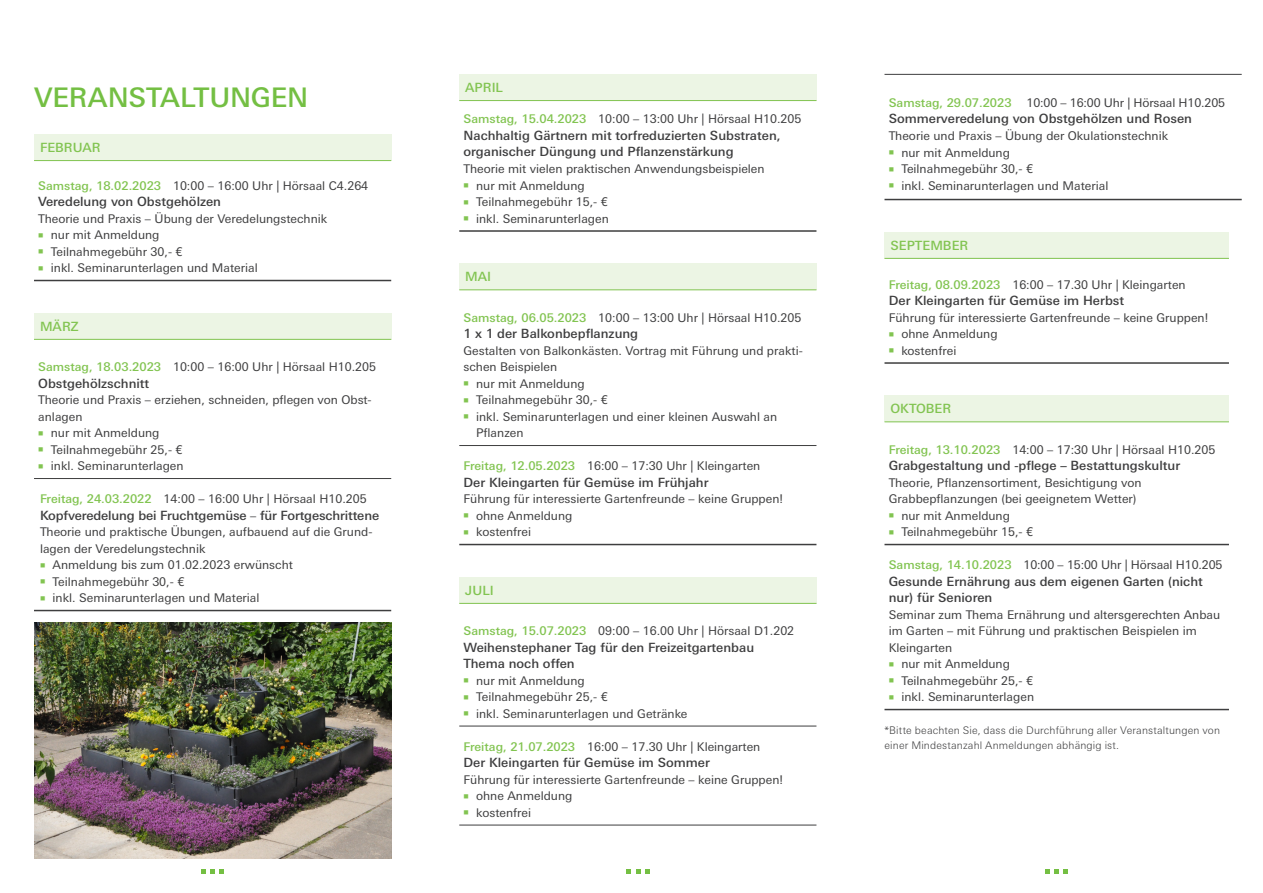
<style>
.page{position:relative;width:1263px;height:893px;background:#fff}
.page>*{position:absolute;margin:0;border:0;box-sizing:border-box;transform-origin:0 0}
.t1{font:500 27px "Univers Next Pro";letter-spacing:-.01em;color:#74bf43}
.t2{font:500 12.75px/16.5px "Univers Next Pro";color:#3e3e3f}
.t3{font:500 12.75px "Univers Next Pro";color:#82c451}
.t4{font:12px/16.5px "Univers Next Pro";color:#3e3e3f}
.t5{font:300 10.5px/15px "Univers Next Pro";letter-spacing:.015em;color:#3e3e3f}
.s1{font-weight:500;color:#82c451}
.s2{font-weight:400;font-size:12px}
</style>
<div class="page">
<svg style="left:1045px;top:869px;width:23px;height:5px"></svg>
<svg style="left:201px;top:869px;width:23px;height:5px"></svg>
<svg style="left:627px;top:869px;width:22px;height:5px"></svg>
<hr style="left:884px;top:74px;width:358px;height:1px;background:#3e3e3f">
<hr style="left:884px;top:199px;width:358px;height:1px;background:#3e3e3f">
<div style="left:884px;top:232px;width:345px;height:26px;background:#ecf5e4"></div>
<hr style="left:884px;top:362px;width:345px;height:2px;background:#3e3e3f">
<hr style="left:884px;top:258px;width:345px;height:1px;background:#82c451">
<div style="left:884px;top:395px;width:345px;height:27px;background:#ecf5e4"></div>
<hr style="left:884px;top:544px;width:345px;height:1px;background:#3e3e3f">
<hr style="left:884px;top:421px;width:345px;height:1px;background:#82c451">
<hr style="left:884px;top:709px;width:345px;height:1px;background:#3e3e3f">
<div style="left:459px;top:74px;width:357px;height:27px;background:#ecf5e4"></div>
<hr style="left:459px;top:230px;width:357px;height:2px;background:#3e3e3f">
<hr style="left:459px;top:100px;width:357px;height:1px;background:#82c451">
<div style="left:459px;top:263px;width:357px;height:27px;background:#ecf5e4"></div>
<hr style="left:459px;top:445px;width:357px;height:1px;background:#3e3e3f">
<hr style="left:459px;top:544px;width:357px;height:1px;background:#3e3e3f">
<hr style="left:459px;top:289px;width:357px;height:1px;background:#82c451">
<div style="left:459px;top:577px;width:357px;height:26px;background:#ecf5e4"></div>
<hr style="left:459px;top:825px;width:357px;height:1px;background:#3e3e3f">
<hr style="left:459px;top:726px;width:357px;height:1px;background:#3e3e3f">
<hr style="left:459px;top:603px;width:357px;height:1px;background:#82c451">
<div style="left:34px;top:134px;width:357px;height:27px;background:#ecf5e4"></div>
<hr style="left:34px;top:280px;width:357px;height:1px;background:#3e3e3f">
<hr style="left:34px;top:160px;width:357px;height:1px;background:#82c451">
<div style="left:34px;top:313px;width:357px;height:26px;background:#ecf5e4"></div>
<hr style="left:34px;top:478px;width:357px;height:1px;background:#3e3e3f">
<hr style="left:34px;top:610px;width:357px;height:1px;background:#3e3e3f">
<hr style="left:34px;top:339px;width:357px;height:1px;background:#82c451">
<img style="left:34px;top:622px;width:357px;height:237px">
<h1 class="t1" style="left:34px;top:81px;width:276px">VERANSTALTUNGEN</h1>
<p class="t3" style="left:40px;top:140px;width:62px">FEBRUAR</p>
<p class="t4" style="left:38px;top:177px;width:331px"><span class="s1">Samstag, 18.02.2023</span> 10:00 – 16:00 Uhr | Hörsaal C4.264</p>
<p class="t2" style="left:38px;top:193px;width:184px">Veredelung von Obstgehölzen</p>
<p class="t4" style="left:51px;top:210px;width:278px;text-indent:-13px">Theorie und Praxis – Übung der Veredelungstechnik nur mit Anmeldung<br>Teilnahmegebühr 30,- €<br>inkl. Seminarunterlagen und Material</p>
<p class="t3" style="left:40px;top:319px;width:40px">MÄRZ</p>
<p class="t4" style="left:38px;top:358px;width:339px"><span class="s1">Samstag, 18.03.2023</span> 10:00 – 16:00 Uhr | Hörsaal H10.205</p>
<p class="t2" style="left:38px;top:375px;width:112px">Obstgehölzschnitt</p>
<p class="t4" style="left:38px;top:391px;width:335px">Theorie und Praxis – erziehen, schneiden, pflegen von Obst-</p>
<p class="t4" style="left:38px;top:408px;width:46px">anlagen</p>
<p class="t4" style="left:51px;top:424px;width:110px">nur mit Anmeldung</p>
<p class="t4" style="left:51px;top:441px;width:133px">Teilnahmegebühr 25,- €</p>
<p class="t4" style="left:51px;top:457px;width:134px">inkl. Seminarunterlagen</p>
<p class="t4" style="left:40px;top:490px;width:328px"><span class="s1">Freitag, 24.03.2022</span> 14:00 – 16:00 Uhr | Hörsaal H10.205</p>
<p class="t2" style="left:40px;top:507px;width:341px">Kopfveredelung bei Fruchtgemüse <span class="s2">–</span> für Fortgeschrittene</p>
<p class="t4" style="left:40px;top:523px;width:334px">Theorie und praktische Übungen, aufbauend auf die Grund-</p>
<p class="t4" style="left:40px;top:540px;width:167px">lagen der Veredelungstechnik</p>
<p class="t4" style="left:53px;top:556px;width:242px">Anmeldung bis zum 01.02.2023 erwünscht</p>
<p class="t4" style="left:53px;top:573px;width:133px">Teilnahmegebühr 30,- €</p>
<p class="t4" style="left:53px;top:589px;width:208px">inkl. Seminarunterlagen und Material</p>
<p class="t3" style="left:465px;top:80px;width:39px">APRIL</p>
<p class="t4" style="left:463px;top:111px;width:339px"><span class="s1">Samstag, 15.04.2023</span> 10:00 – 13:00 Uhr | Hörsaal H10.205</p>
<p class="t2" style="left:463px;top:127px;width:319px">Nachhaltig Gärtnern mit torfreduzierten Substraten, organischer Düngung und Pflanzenstärkung</p>
<p class="t4" style="left:476px;top:160px;width:290px;text-indent:-13px">Theorie mit vielen praktischen Anwendungsbeispielen nur mit Anmeldung<br>Teilnahmegebühr 15,- €<br>inkl. Seminarunterlagen</p>
<p class="t3" style="left:465px;top:269px;width:27px">MAI</p>
<p class="t4" style="left:463px;top:309px;width:339px"><span class="s1">Samstag, 06.05.2023</span> 10:00 – 13:00 Uhr | Hörsaal H10.205</p>
<p class="t2" style="left:463px;top:325px;width:176px">1 x 1 der Balkonbepflanzung</p>
<p class="t4" style="left:463px;top:342px;width:341px">Gestalten von Balkonkästen. Vortrag mit Führung und prakti-</p>
<p class="t4" style="left:463px;top:358px;width:95px">schen Beispielen</p>
<p class="t4" style="left:476px;top:375px;width:110px">nur mit Anmeldung</p>
<p class="t4" style="left:476px;top:391px;width:133px">Teilnahmegebühr 30,- €</p>
<p class="t4" style="left:476px;top:408px;width:303px">inkl. Seminarunterlagen und einer kleinen Auswahl an</p>
<p class="t4" style="left:476px;top:424px;width:49px">Pflanzen</p>
<p class="t4" style="left:463px;top:457px;width:298px"><span class="s1">Freitag, 12.05.2023</span> 16:00 – 17:30 Uhr | Kleingarten</p>
<p class="t2" style="left:463px;top:474px;width:247px">Der Kleingarten für Gemüse im Frühjahr</p>
<p class="t4" style="left:476px;top:490px;width:308px;text-indent:-13px">Führung für interessierte Gartenfreunde – keine Gruppen! ohne Anmeldung<br>kostenfrei</p>
<p class="t3" style="left:465px;top:583px;width:30px">JULI</p>
<p class="t4" style="left:463px;top:622px;width:332px"><span class="s1">Samstag, 15.07.2023</span> 09:00 – 16.00 Uhr | Hörsaal D1.202</p>
<p class="t2" style="left:463px;top:639px;width:292px">Weihenstephaner Tag für den Freizeitgartenbau<br>Thema noch offen</p>
<p class="t4" style="left:476px;top:672px;width:213px">nur mit Anmeldung<br>Teilnahmegebühr 25,- €<br>inkl. Seminarunterlagen und Getränke</p>
<p class="t4" style="left:463px;top:738px;width:298px"><span class="s1">Freitag, 21.07.2023</span> 16:00 – 17.30 Uhr | Kleingarten</p>
<p class="t2" style="left:463px;top:754px;width:248px">Der Kleingarten für Gemüse im Sommer</p>
<p class="t4" style="left:476px;top:771px;width:308px;text-indent:-13px">Führung für interessierte Gartenfreunde – keine Gruppen! ohne Anmeldung<br>kostenfrei</p>
<p class="t4" style="left:889px;top:94px;width:338px"><span class="s1">Samstag, 29.07.2023</span> 10:00 – 16:00 Uhr | Hörsaal H10.205</p>
<p class="t2" style="left:889px;top:111px;width:305px">Sommerveredelung von Obstgehölzen und Rosen</p>
<p class="t4" style="left:901px;top:127px;width:268px;text-indent:-13px">Theorie und Praxis – Übung der Okulationstechnik nur mit Anmeldung<br>Teilnahmegebühr 30,- €<br>inkl. Seminarunterlagen und Material</p>
<p class="t3" style="left:890px;top:238px;width:79px">SEPTEMBER</p>
<p class="t4" style="left:889px;top:276px;width:298px"><span class="s1">Freitag, 08.09.2023</span> 16:00 – 17.30 Uhr | Kleingarten</p>
<p class="t2" style="left:889px;top:292px;width:237px">Der Kleingarten für Gemüse im Herbst</p>
<p class="t4" style="left:901px;top:309px;width:308px;text-indent:-13px">Führung für interessierte Gartenfreunde – keine Gruppen! ohne Anmeldung<br>kostenfrei</p>
<p class="t3" style="left:890px;top:401px;width:62px">OKTOBER</p>
<p class="t4" style="left:889px;top:441px;width:328px"><span class="s1">Freitag, 13.10.2023</span> 14:00 – 17:30 Uhr | Hörsaal H10.205</p>
<p class="t2" style="left:889px;top:457px;width:293px">Grabgestaltung und -pflege – Bestattungskultur</p>
<p class="t4" style="left:889px;top:474px;width:254px">Theorie, Pflanzensortiment, Besichtigung von</p>
<p class="t4" style="left:889px;top:490px;width:249px">Grabbepflanzungen (bei geeignetem Wetter)</p>
<p class="t4" style="left:901px;top:507px;width:110px">nur mit Anmeldung</p>
<p class="t4" style="left:901px;top:523px;width:133px">Teilnahmegebühr 15,- €</p>
<p class="t4" style="left:889px;top:556px;width:335px"><span class="s1">Samstag, 14.10.2023</span> 10:00 – 15:00 Uhr | Hörsaal H10.205</p>
<p class="t2" style="left:889px;top:573px;width:315px">Gesunde Ernährung aus dem eigenen Garten (nicht nur) für Senioren</p>
<p class="t4" style="left:889px;top:606px;width:333px">Seminar zum Thema Ernährung und altersgerechten Anbau</p>
<p class="t4" style="left:889px;top:622px;width:310px">im Garten – mit Führung und praktischen Beispielen im</p>
<p class="t4" style="left:889px;top:639px;width:65px">Kleingarten</p>
<p class="t4" style="left:901px;top:655px;width:110px">nur mit Anmeldung</p>
<p class="t4" style="left:901px;top:672px;width:133px">Teilnahmegebühr 25,- €</p>
<p class="t4" style="left:901px;top:688px;width:134px">inkl. Seminarunterlagen</p>
<p class="t5" style="left:884px;top:723px;width:337px">*Bitte beachten Sie, dass die Durchführung aller Veranstaltungen von einer Mindestanzahl Anmeldungen abhängig ist.</p>
</div>
